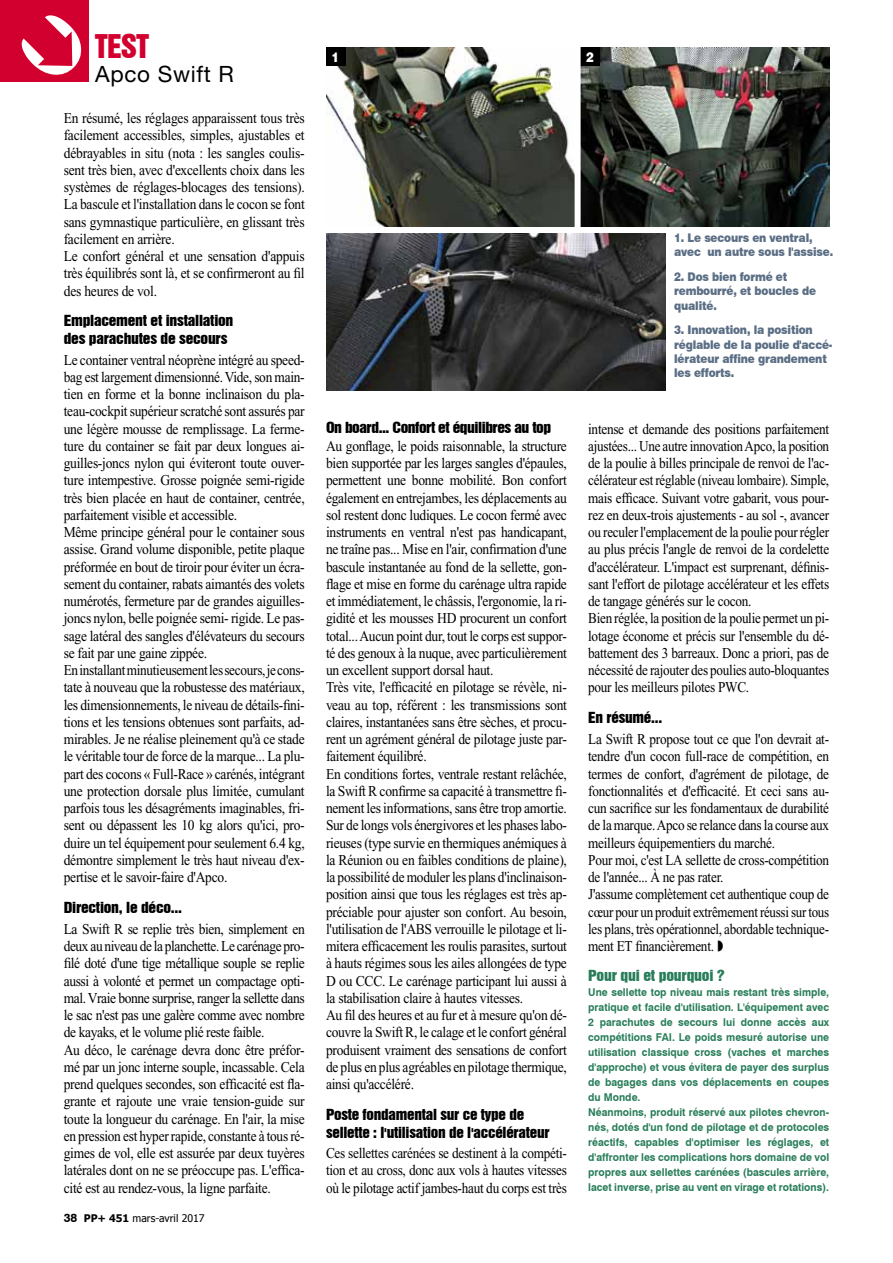
<style>
.page{position:relative;width:893px;height:1263px;background:#fff}
.page>*{position:absolute;margin:0;border:0;box-sizing:border-box;transform-origin:0 0}
.t1{font:30px "Swiss 921 BT Regular A";color:#d2002e}
.t2{font:22.5px "Helvetica Neue";letter-spacing:.03em;color:#000}
.t3{font:15px/17.2px "Times New Roman";letter-spacing:-.02em;color:#000;scale:.9 1}
.t4{font:15px/17.2px "Times New Roman";letter-spacing:-.02em;color:#000;scale:.88 1}
.t5{font:14.1px/18px "Swiss 921 BT Regular A";letter-spacing:-.015em;color:#000;scale:1.12 1}
.t6{font:14.1px/18px "Swiss 921 BT Regular A";letter-spacing:-.015em;color:#000;scale:1.09 1}
.t7{font:14.1px "Swiss 921 BT Regular A";letter-spacing:-.015em;color:#287d59;scale:1.13 1}
.t8{font:900 13.5px "Swiss 721 BT";color:#fff;scale:.88 1}
.t9{font:900 12px/14.2px "Swiss 721 BT";letter-spacing:-.015em;color:#5b6e85;scale:.88 1}
.t10{font:700 12px "Swiss 721 BT";color:#000}
.t11{font:700 10.8px/15px "Swiss 721 BT";color:#287d59;scale:.96 1}
.t12{font:10.5px "Tahoma";color:#000}
.s1{font-weight:700}
</style>
<div class="page">
<div style="left:0;top:0;width:89px;height:81px;background:#d2002e"></div>
<img style="left:326px;top:47px;width:503px;height:180px">
<img style="left:326px;top:233px;width:339px;height:157px">
<div style="left:326px;top:47px;width:19px;height:19px;background:#000"></div>
<div style="left:581px;top:47px;width:19px;height:19px;background:#000"></div>
<div style="left:575px;top:35px;width:6px;height:195px;background:#fff"></div>
<svg style="left:16px;top:81px;width:73px;height:1px"></svg>
<h1 class="t1" style="left:95px;top:27px;width:15px">TEST</h1>
<h2 class="t2" style="left:95px;top:61px;width:140px">Apco Swift R</h2>
<p class="t3" style="left:64px;top:109px;width:269px">En résumé, les réglages apparaissent tous très facilement accessibles, simples, ajustables et débrayables in situ (nota : les sangles coulis&shy;sent très bien, avec d'excellents choix dans les systèmes de réglages-blocages des tensions).<br>La bascule et l'installation dans le cocon se font sans gymnastique particulière, en glissant très facilement en arrière.<br>Le confort général et une sensation d'appuis très équilibrés sont là, et se confirmeront au fil des heures de vol.</p>
<p class="t5" style="left:64px;top:312px;width:153px">Emplacement et installation des parachutes de secours</p>
<p class="t3" style="left:64px;top:351px;width:269px">Le container ventral néoprène intégré au speed&shy;bag est largement dimensionné. Vide, son main&shy;tien en forme et la bonne inclinaison du pla&shy;teau-cockpit supérieur scratché sont assurés par une légère mousse de remplissage. La ferme&shy;ture du container se fait par deux longues ai&shy;guilles-joncs nylon qui éviteront toute ouver&shy;ture intempestive. Grosse poignée semi-rigide très bien placée en haut de container, centrée, parfaitement visible et accessible.<br>Même principe général pour le container sous assise. Grand volume disponible, petite plaque préformée en bout de tiroir pour éviter un écra&shy;sement du container, rabats aimantés des volets numérotés, fermeture par de grandes aiguilles&shy;joncs nylon, belle poignée semi- rigide. Le pas&shy;sage latéral des sangles d'élévateurs du secours se fait par une gaine zippée.<br>En installant minutieusement les secours, je cons&shy;tate à nouveau que la robustesse des matériaux, les dimensionnements, le niveau de détails-fini&shy;tions et les tensions obtenues sont parfaits, ad&shy;mirables. Je ne réalise pleinement qu'à ce stade le véritable tour de force de la marque... La plu&shy;part des cocons « Full-Race » carénés, intégrant une protection dorsale plus limitée, cumulant parfois tous les désagréments imaginables, fri&shy;sent ou dépassent les 10 kg alors qu'ici, pro&shy;duire un tel équipement pour seulement 6.4 kg, démontre simplement le très haut niveau d'ex&shy;pertise et le savoir-faire d'Apco.</p>
<p class="t5" style="left:64px;top:898px;width:107px">Direction, le déco...</p>
<p class="t3" style="left:64px;top:920px;width:269px">La Swift R se replie très bien, simplement en deux au niveau de la planchette. Le carénage pro&shy;filé doté d'une tige métallique souple se replie aussi à volonté et permet un compactage opti&shy;mal. Vraie bonne surprise, ranger la sellette dans le sac n'est pas une galère comme avec nombre de kayaks, et le volume plié reste faible.<br>Au déco, le carénage devra donc être préfor&shy;mé par un jonc interne souple, incassable. Cela prend quelques secondes, son efficacité est fla&shy;grante et rajoute une vraie tension-guide sur toute la longueur du carénage. En l'air, la mise en pression est hyper rapide, constante à tous ré&shy;gimes de vol, elle est assurée par deux tuyères latérales dont on ne se préoccupe pas. L'effica&shy;cité est au rendez-vous, la ligne parfaite.</p>
<p class="t10" style="left:64px;top:1210px;width:15px">38</p>
<p class="t12" style="left:84px;top:1211px;width:122px"><span class="s1">PP+ 451</span> mars-avril 2017</p>
<p class="t8" style="left:332px;top:49px;width:10px">1</p>
<p class="t8" style="left:586px;top:49px;width:10px">2</p>
<p class="t5" style="left:326px;top:418px;width:202px">On board... Confort et équilibres au top</p>
<p class="t3" style="left:326px;top:437px;width:269px">Au gonflage, le poids raisonnable, la structure bien supportée par les larges sangles d'épaules, permettent une bonne mobilité. Bon confort également en entrejambes, les déplacements au sol restent donc ludiques. Le cocon fermé avec instruments en ventral n'est pas handicapant, ne traîne pas... Mise en l'air, confirmation d'une bascule instantanée au fond de la sellette, gon&shy;flage et mise en forme du carénage ultra rapide et immédiatement, le châssis, l'ergonomie, la ri&shy;gidité et les mousses HD procurent un confort total... Aucun point dur, tout le corps est suppor&shy;té des genoux à la nuque, avec particulièrement un excellent support dorsal haut.<br>Très vite, l'efficacité en pilotage se révèle, ni&shy;veau au top, référent : les transmissions sont claires, instantanées sans être sèches, et procu&shy;rent un agrément général de pilotage juste par&shy;faitement équilibré.<br>En conditions fortes, ventrale restant relâchée, la Swift R confirme sa capacité à transmettre fi&shy;nement les informations, sans être trop amortie.<br>Sur de longs vols énergivores et les phases labo&shy;rieuses (type survie en thermiques anémiques à la Réunion ou en faibles conditions de plaine), la possibilité de moduler les plans d'inclinaison&shy;position ainsi que tous les réglages est très ap&shy;préciable pour ajuster son confort. Au besoin, l'utilisation de l'ABS verrouille le pilotage et li&shy;mitera efficacement les roulis parasites, surtout à hauts régimes sous les ailes allongées de type D ou CCC. Le carénage participant lui aussi à la stabilisation claire à hautes vitesses.<br>Au fil des heures et au fur et à mesure qu'on dé&shy;couvre la Swift R, le calage et le confort général produisent vraiment des sensations de confort de plus en plus agréables en pilotage thermique, ainsi qu'accéléré.</p>
<p class="t6" style="left:326px;top:1105px;width:207px">Poste fondamental sur ce type de sellette : l'utilisation de l'accélérateur</p>
<p class="t4" style="left:326px;top:1144px;width:275px;text-align:justify">Ces sellettes carénées se destinent à la compéti&shy;tion et au cross, donc aux vols à hautes vitesses où le pilotage actif jambes-haut du corps est très</p>
<p class="t9" style="left:674px;top:231px;width:182px">1. Le secours en ventral, avec un autre sous l'assise.</p>
<p class="t9" style="left:674px;top:270px;width:163px">2. Dos bien formé et rembourré, et boucles de qualité.</p>
<p class="t9" style="left:674px;top:323px;width:182px">3. Innovation, la position réglable de la poulie d'accé&shy;lérateur affine grandement les efforts.</p>
<p class="t4" style="left:588px;top:420px;width:275px">intense et demande des positions parfaitement ajustées... Une autre innovation Apco, la position de la poulie à billes principale de renvoi de l'ac&shy;célérateur est réglable (niveau lombaire). Simple, mais efficace. Suivant votre gabarit, vous pour&shy;rez en deux-trois ajustements - au sol -, avancer ou reculer l'emplacement de la poulie pour régler au plus précis l'angle de renvoi de la cordelette d'accélérateur. L'impact est surprenant, définis&shy;sant l'effort de pilotage accélérateur et les effets de tangage générés sur le cocon.<br>Bien réglée, la position de la poulie permet un pi&shy;lotage économe et précis sur l'ensemble du dé&shy;battement des 3 barreaux. Donc a priori, pas de nécessité de rajouter des poulies auto-bloquantes pour les meilleurs pilotes PWC.</p>
<p class="t6" style="left:588px;top:708px;width:69px">En résumé...</p>
<p class="t4" style="left:588px;top:730px;width:275px">La Swift R propose tout ce que l'on devrait at&shy;tendre d'un cocon full-race de compétition, en termes de confort, d'agrément de pilotage, de fonctionnalités et d'efficacité. Et ceci sans au&shy;cun sacrifice sur les fondamentaux de durabilité de la marque. Apco se relance dans la course aux meilleurs équipementiers du marché.<br>Pour moi, c'est LA sellette de cross-compétition de l'année... À ne pas rater.<br>J'assume complètement cet authentique coup de cœur pour un produit extrêmement réussi sur tous les plans, très opérationnel, abordable technique&shy;ment ET financièrement.</p>
<p class="t7" style="left:588px;top:966px;width:122px">Pour qui et pourquoi ?</p>
<p class="t11" style="left:588px;top:984px;width:253px">Une sellette top niveau mais restant très simple, pratique et facile d'utilisation. L'équipement avec 2 parachutes de secours lui donne accès aux compétitions FAI. Le poids mesuré autorise une utilisation classique cross (vaches et marches d'approche) et vous évitera de payer des surplus de bagages dans vos déplacements en coupes du Monde.<br>Néanmoins, produit réservé aux pilotes chevron&shy;nés, dotés d'un fond de pilotage et de protocoles réactifs, capables d'optimiser les réglages, et d'affronter les complications hors domaine de vol propres aux sellettes carénées (bascules arrière, lacet inverse, prise au vent en virage et rotations).</p>
</div>
